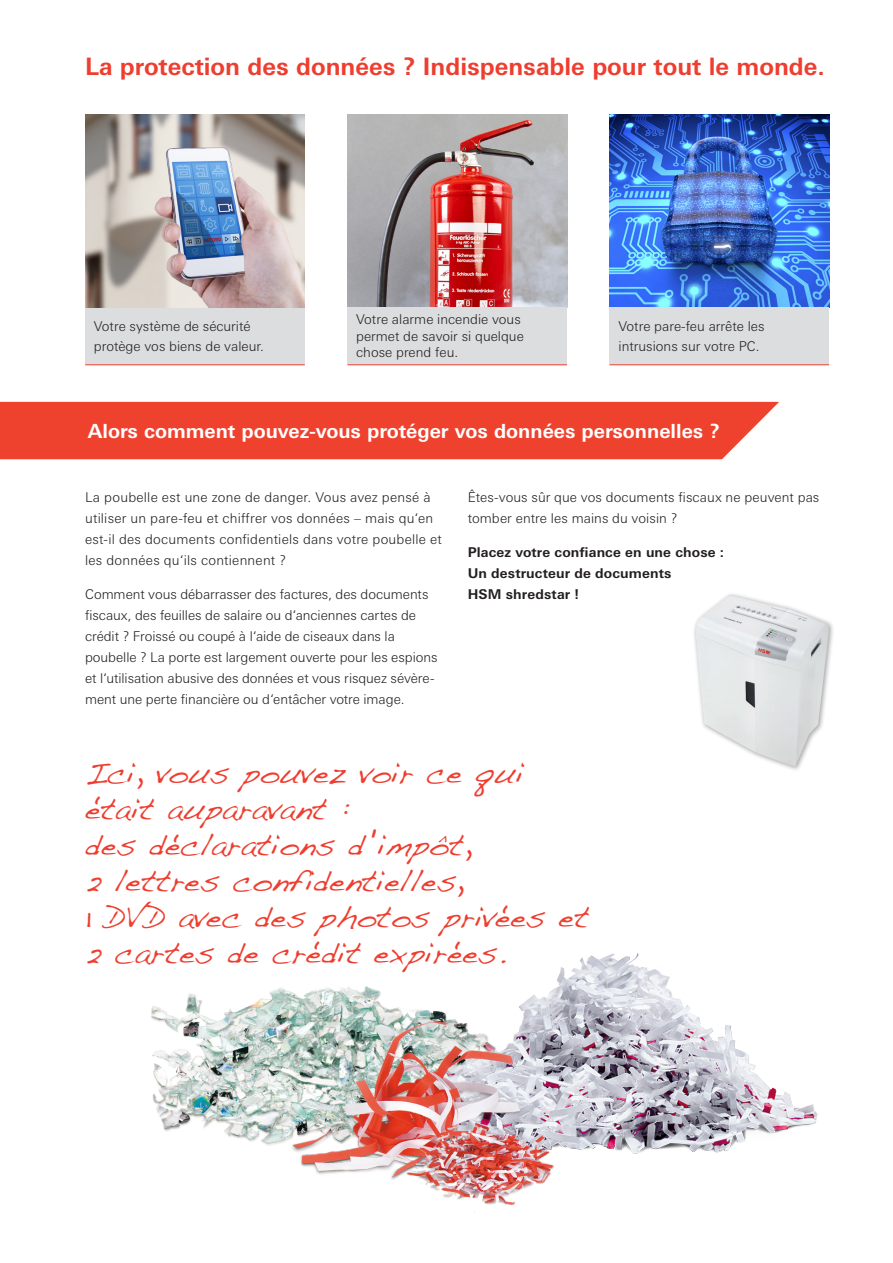
<style>
.page{position:relative;width:893px;height:1263px;background:#fff}
.page>*{position:absolute;margin:0;border:0;box-sizing:border-box;transform-origin:0 0}
.t1{font:30px "Dakota";color:#ee3e30}
.t2{font:27px/36px "Dakota";color:#ee3e30}
.t3{font:700 24px "Univers Next W1 G";color:#ee3e30}
.t4{font:700 19.5px "Univers Next W1 G";color:#fff}
.t5{font:300 13.5px/21px "Univers Next W1 G";color:#231f20}
.t6{font:700 13.5px/21px "Univers Next W1 G";letter-spacing:.01em;color:#231f20}
.t7{font:13.5px "Dakota";color:#ee3e30}
</style>
<div class="page">
<div style="left:0;top:402px;width:779px;height:57px;background:#ef422e"></div>
<img style="left:610px;top:115px;width:219px;height:192px">
<img style="left:348px;top:115px;width:219px;height:192px">
<div style="left:85px;top:307px;width:220px;height:57px;background:#dcdddf"></div>
<hr style="left:85px;top:364px;width:220px;height:1px;background:#ee3e30">
<img style="left:85px;top:115px;width:220px;height:192px">
<div style="left:348px;top:307px;width:219px;height:57px;background:#dcdddf"></div>
<hr style="left:348px;top:364px;width:219px;height:1px;background:#ee3e30">
<div style="left:610px;top:307px;width:219px;height:57px;background:#dcdddf"></div>
<hr style="left:610px;top:364px;width:219px;height:1px;background:#ee3e30">
<img style="left:151px;top:953px;width:667px;height:260px">
<div style="left:692px;top:592px;width:143px;height:180px;background:#231f20;opacity:.4"></div>
<img style="left:695px;top:595px;width:134px;height:171px">
<h3 class="t3" style="left:85px;top:52px;width:741px">La protection des données ? Indispensable pour tout le monde.</h3>
<p class="t5" style="left:356px;top:311px;width:169px;line-height:16.5px">Votre alarme incendie vous permet de savoir si quelque chose prend feu.</p>
<p class="t5" style="left:94px;top:317px;width:172px;line-height:19.5px">Votre système de sécurité protège vos biens de valeur.</p>
<p class="t5" style="left:618px;top:316px;width:148px;line-height:19.5px">Votre pare-feu arrête les intrusions sur votre PC.</p>
<h3 class="t4" style="left:88px;top:419px;width:633px">Alors comment pouvez-vous protéger vos données personnelles ?</h3>
<p class="t5" style="left:85px;top:487px;width:358px">La poubelle est une zone de danger. Vous avez pensé à utiliser un pare-feu et chiffrer vos données – mais qu‘en est-il des documents confidentiels dans votre poubelle et les données qu‘ils contiennent ?</p>
<p class="t5" style="left:85px;top:584px;width:354px">Comment vous débarrasser des factures, des documents fiscaux, des feuilles de salaire ou d‘anciennes cartes de crédit ? Froissé ou coupé à l‘aide de ciseaux dans la poubelle ? La porte est largement ouverte pour les espions et l‘utilisation abusive des données et vous risquez sévère&shy;ment une perte financière ou d‘entâcher votre image.</p>
<p class="t5" style="left:468px;top:487px;width:353px">Êtes-vous sûr que vos documents fiscaux ne peuvent pas tomber entre les mains du voisin ?</p>
<p class="t6" style="left:468px;top:542px;width:258px">Placez votre confiance en une chose :<br>Un destructeur de documents<br>HSM shredstar !</p>
<h2 class="t2" style="left:85px;top:758px;width:505px">Ici, vous pouvez voir ce qui etait auparavant :<br>des declarations d impot,<br>2 lettres confidentielles,<br>1 DVD avec des photos privees et<br>2 cartes de credit expirees.</h2>
<h2 class="t2" style="left:96px;top:798px;width:13px">‘</h2>
<h1 class="t1" style="left:368px;top:825px;width:6px">'</h1>
<h2 class="t2" style="left:175px;top:836px;width:13px">‘</h2>
<p class="t7" style="left:438px;top:832px;width:10px">^</p>
<h2 class="t2" style="left:504px;top:907px;width:13px">‘</h2>
<h2 class="t2" style="left:315px;top:943px;width:13px">‘</h2>
<h2 class="t2" style="left:456px;top:943px;width:13px">‘</h2>
</div>
